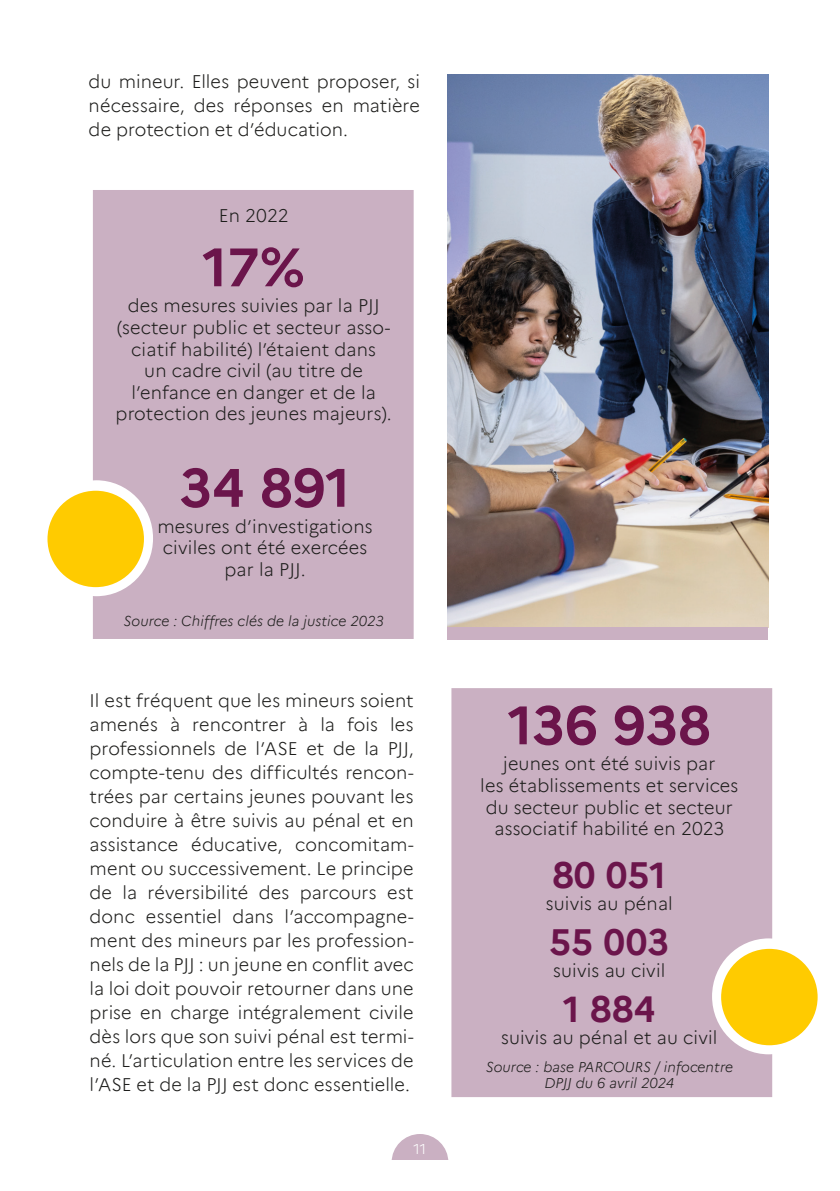
<style>
.page{position:relative;width:840px;height:1191px;background:#fff}
.page>*{position:absolute;margin:0;border:0;box-sizing:border-box;transform-origin:0 0}
.t1{font:700 54px "Marianne";color:#6b154b}
.t2{font:700 36px "Marianne";letter-spacing:.005em;color:#6b154b}
.Texte_courant{font:300 18px/24px "Marianne";letter-spacing:.01em;color:#1d1d1b;text-align:center}
.t3{font:italic 300 14px/16.8px "Marianne";letter-spacing:.01em;color:#1d1d1b;text-align:center}
.t4{font:300 14px "Marianne";color:#fff}
</style>
<div class="page">
<div style="left:391px;top:1134px;width:57px;height:56px;background:#cab0c2;border-radius:50%"></div>
<div style="left:361px;top:1160px;width:117px;height:31px;background:#fff"></div>
<div style="left:451px;top:688px;width:320px;height:409px;background:#cab0c2"></div>
<div style="left:720px;top:949px;width:97px;height:96px;background:#ffcb00;border-radius:50%"></div>
<div style="left:93px;top:190px;width:320px;height:449px;background:#cab0c2"></div>
<div style="left:47px;top:491px;width:97px;height:96px;background:#ffcb00;border-radius:50%"></div>
<img style="left:447px;top:75px;width:320px;height:552px">
<div style="left:447px;top:627px;width:320px;height:13px;background:#cab0c2"></div>
<p class="Texte_courant" style="left:89px;top:68px;width:333px;text-align:justify">du mineur. Elles peuvent proposer, si nécessaire, des réponses en matière de protection et d’éducation.</p>
<p class="Texte_courant" style="left:219px;top:202px;width:71px">En 2022</p>
<p class="t1" style="left:202px;top:225px;width:104px">17%</p>
<p class="Texte_courant" style="left:115px;top:294px;width:277px;line-height:21.6px">des mesures suivies par la PJJ (secteur public et secteur asso&shy;ciatif habilité) l’étaient dans<br>un cadre civil (au titre de l’enfance en danger et de la protection des jeunes majeurs).</p>
<p class="t1" style="left:179px;top:446px;width:172px">34 891</p>
<p class="Texte_courant" style="left:157px;top:513px;width:216px">mesures d’investigations</p>
<p class="Texte_courant" style="left:163px;top:534px;width:206px">civiles ont été exercées</p>
<p class="Texte_courant" style="left:224px;top:556px;width:83px">par la PJJ.</p>
<p class="t3" style="left:123px;top:611px;width:262px">Source : Chiffres clés de la justice 2023</p>
<p class="Texte_courant" style="left:90px;top:687px;width:325px;text-align:justify">Il est fréquent que les mineurs soient amenés à rencontrer à la fois les professionnels de l’ASE et de la PJJ, compte-tenu des difficultés rencon&shy;trées par certains jeunes pouvant les conduire à être suivis au pénal et en assistance éducative, concomitam&shy;ment ou successivement. Le principe de la réversibilité des parcours est donc essentiel dans l’accompagne&shy;ment des mineurs par les profession&shy;nels de la PJJ : un jeune en conflit avec la loi doit pouvoir retourner dans une prise en charge intégralement civile dès lors que son suivi pénal est termi&shy;né. L’articulation entre les services de l’ASE et de la PJJ est donc essentielle.</p>
<p class="t1" style="left:507px;top:683px;width:204px">136 938</p>
<p class="Texte_courant" style="left:503px;top:750px;width:213px">jeunes ont été suivis par</p>
<p class="Texte_courant" style="left:480px;top:773px;width:259px;line-height:21.6px">les établissements et services du secteur public et secteur associatif habilité en 2023</p>
<p class="t2" style="left:552px;top:847px;width:115px">80 051</p>
<p class="Texte_courant" style="left:545px;top:890px;width:129px">suivis au pénal</p>
<p class="t2" style="left:549px;top:914px;width:121px">55 003</p>
<p class="Texte_courant" style="left:553px;top:957px;width:114px">suivis au civil</p>
<p class="t2" style="left:562px;top:981px;width:94px">1 884</p>
<p class="Texte_courant" style="left:500px;top:1023px;width:218px">suivis au pénal et au civil</p>
<p class="t3" style="left:485px;top:1057px;width:248px">Source : base PARCOURS / infocentre<br>DPJJ du 6 avril 2024</p>
<p class="t4" style="left:413px;top:1138px;width:14px">11</p>
</div>
